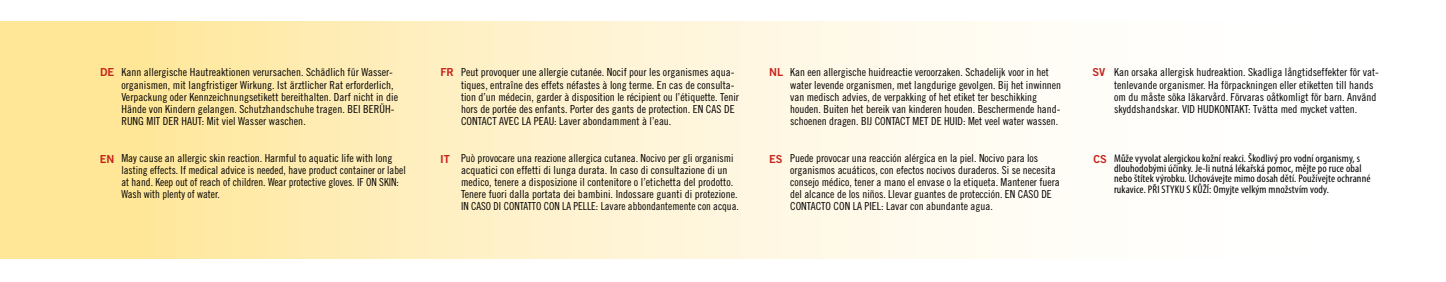
<style>
.page{position:relative;width:1446px;height:282px;background:#fff}
.page>*{position:absolute;margin:0;border:0;box-sizing:border-box;transform-origin:0 0}
.t1{font:11px/12px "Trade Gothic LT Cond Eighteen";color:#000}
.t2{font:condensed 11px/10.2px "Myriad Pro";letter-spacing:.01em;color:#000}
.t3{font:11px "Trade Gothic LT Bold Two";color:#c5231a}
</style>
<div class="page">
<div style="left:0;top:21px;width:1440px;height:237px;background:linear-gradient(to right,#ffe699,#fff)"></div>
<p class="t3" style="left:100px;top:65px;width:16px">DE</p>
<p class="t3" style="left:440px;top:65px;width:15px">FR</p>
<p class="t3" style="left:769px;top:65px;width:16px">NL</p>
<p class="t3" style="left:1092px;top:65px;width:14px">SV</p>
<p class="t1" style="left:121px;top:66px;width:278px">Kann allergische Hautreaktionen verursachen. Schädlich für Wasser&shy;organismen, mit langfristiger Wirkung. Ist ärztlicher Rat erforderlich, Verpackung oder Kennzeichnungsetikett bereithalten. Darf nicht in die Hände von Kindern gelangen. Schutzhandschuhe tragen. BEI BERÜH-RUNG MIT DER HAUT: Mit viel Wasser waschen.</p>
<p class="t1" style="left:461px;top:66px;width:279px">Peut provoquer une allergie cutanée. Nocif pour les organismes aqua&shy;tiques, entraîne des effets néfastes à long terme. En cas de consulta&shy;tion d’un médecin, garder à disposition le récipient ou l’étiquette. Tenir hors de portée des enfants. Porter des gants de protection. EN CAS DE CONTACT AVEC LA PEAU: Laver abondamment à l’eau.</p>
<p class="t1" style="left:790px;top:66px;width:272px">Kan een allergische huidreactie veroorzaken. Schadelijk voor in het water levende organismen, met langdurige gevolgen. Bij het inwinnen van medisch advies, de verpakking of het etiket ter beschikking houden. Buiten het bereik van kinderen houden. Beschermende hand&shy;schoenen dragen. BIJ CONTACT MET DE HUID: Met veel water wassen.</p>
<p class="t1" style="left:1114px;top:66px;width:266px">Kan orsaka allergisk hudreaktion. Skadliga långtidseffekter för vat&shy;tenlevande organismer. Ha förpackningen eller etiketten till hands om du måste söka läkarvård. Förvaras oåtkomligt för barn. Använd skyddshandskar. VID HUDKONTAKT: Tvätta med mycket vatten.</p>
<p class="t1" style="left:121px;top:152px;width:286px">May cause an allergic skin reaction. Harmful to aquatic life with long lasting effects. If medical advice is needed, have product container or label at hand. Keep out of reach of children. Wear protective gloves. IF ON SKIN:<br>Wash with plenty of water.</p>
<p class="t1" style="left:461px;top:152px;width:279px">Può provocare una reazione allergica cutanea. Nocivo per gli organismi acquatici con effetti di lunga durata. In caso di consultazione di un medico, tenere a disposizione il contenitore o l’etichetta del prodotto.<br>Tenere fuori dalla portata dei bambini. Indossare guanti di protezione.<br>IN CASO DI CONTATTO CON LA PELLE: Lavare abbondantemente con acqua.</p>
<p class="t1" style="left:790px;top:152px;width:271px">Puede provocar una reacción alérgica en la piel. Nocivo para los organismos acuáticos, con efectos nocivos duraderos. Si se necesita consejo médico, tener a mano el envase o la etiqueta. Mantener fuera del alcance de los niños. Llevar guantes de protección. EN CASO DE CONTACTO CON LA PIEL: Lavar con abundante agua.</p>
<p class="t2" style="left:1114px;top:153px;width:258px">Může vyvolat alergickou kožní reakci. Škodlivý pro vodní organismy, s dlouhodobými účinky. Je-li nutná lékařská pomoc, mějte po ruce obal nebo štítek výrobku. Uchovávejte mimo dosah dětí. Používejte ochranné rukavice. PŘI STYKU S KŮŽÍ: Omyjte velkým množstvím vody.</p>
<p class="t3" style="left:100px;top:151px;width:16px">EN</p>
<p class="t3" style="left:440px;top:151px;width:11px">IT</p>
<p class="t3" style="left:769px;top:151px;width:15px">ES</p>
<p class="t3" style="left:1093px;top:151px;width:15px">CS</p>
</div>
